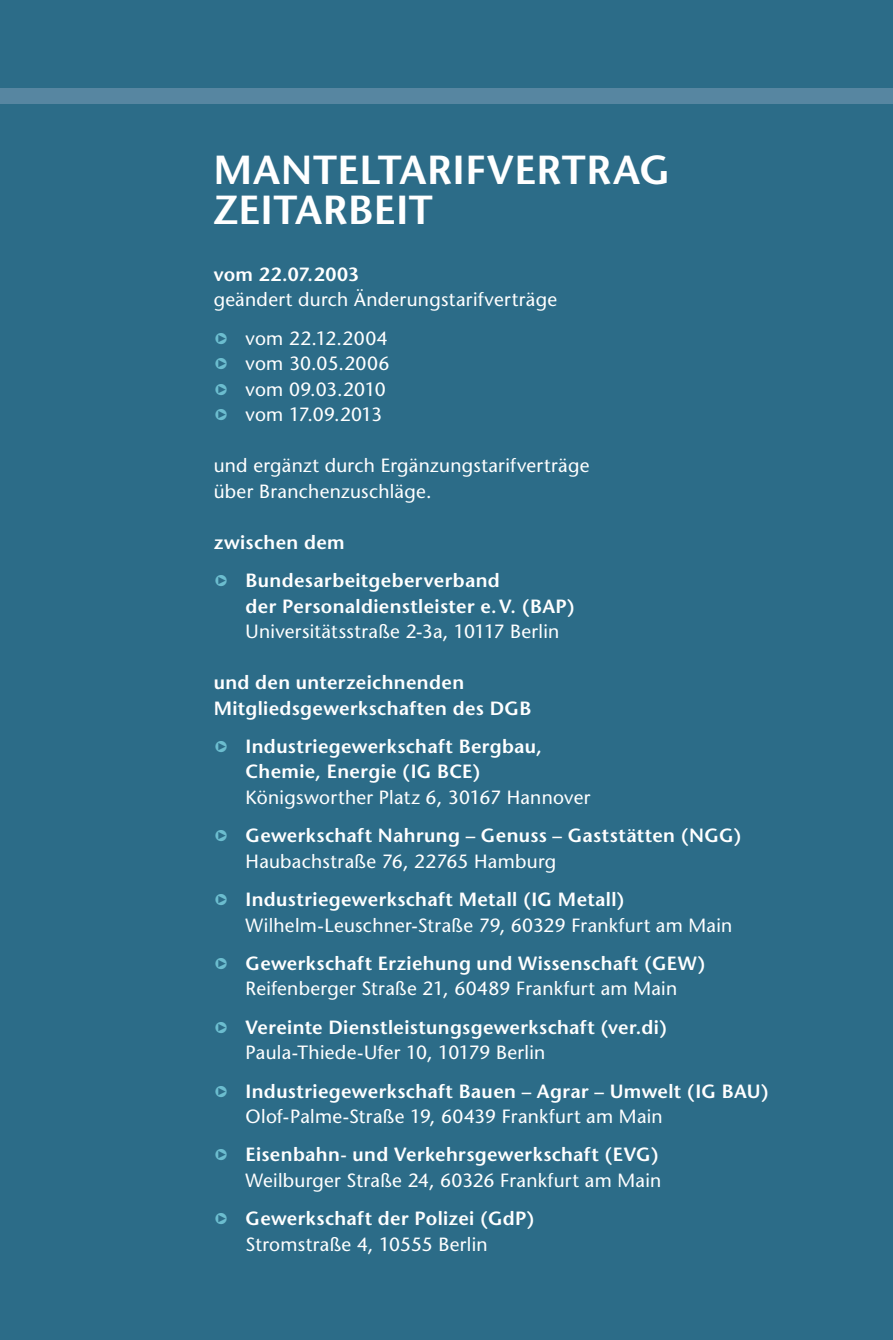
<style>
.page{position:relative;width:893px;height:1340px;background:#fff}
.page>*{position:absolute;margin:0;border:0;box-sizing:border-box;transform-origin:0 0}
.t1{font:600 40.5px/40.5px "Stone Sans";letter-spacing:.01em;color:#fff}
.t2{font:600 19.12px/25.4px "Stone Sans";letter-spacing:.02em;color:#fff}
.t3{font:19.12px/25.4px "Stone Sans";letter-spacing:.015em;color:#fff}
.s1{color:#6cbdcf}
.s2{font-weight:400}
.s3{font-weight:600}
</style>
<div class="page">
<div style="left:0;top:0;width:893px;height:1339px;background:#2c6c88"></div>
<div style="left:0;top:88px;width:893px;height:16px;background:#5786a1"></div>
<h1 class="t1" style="left:214px;top:149px;width:458px">MANTELTARIFVERTRAG<br>ZEITARBEIT</h1>
<p class="t2" style="left:214px;top:261px;width:147px">vom 22.07.2003</p>
<p class="t3" style="left:214px;top:287px;width:345px">geändert durch Änderungstarifverträge</p>
<p class="t3" style="left:214px;top:325px;width:176px"><span class="s1">❑</span> vom 22.12.2004</p>
<p class="t3" style="left:214px;top:351px;width:177px"><span class="s1">❑</span> vom 30.05.2006</p>
<p class="t3" style="left:214px;top:376px;width:174px"><span class="s1">❑</span> vom 09.03.2010</p>
<p class="t3" style="left:214px;top:402px;width:170px"><span class="s1">❑</span> vom 17.09.2013</p>
<p class="t3" style="left:214px;top:453px;width:377px">und ergänzt durch Ergänzungstarifverträge über Branchenzuschläge.</p>
<p class="t2" style="left:214px;top:529px;width:133px">zwischen dem</p>
<p class="t2" style="left:246px;top:567px;width:331px;text-indent:-32px"><span class="s1">❑</span> Bundesarbeitgeberverband<br>der Personaldienstleister e.V. (BAP)</p>
<p class="t3" style="left:246px;top:618px;width:315px">Universitätsstraße 2-3a, 10117 Berlin</p>
<p class="t2" style="left:214px;top:669px;width:319px">und den unterzeichnenden<br>Mitgliedsgewerkschaften des DGB</p>
<p class="t2" style="left:246px;top:733px;width:298px;text-indent:-32px"><span class="s1">❑</span> Industriegewerkschaft Bergbau,<br>Chemie, Energie (IG BCE)</p>
<p class="t3" style="left:246px;top:784px;width:346px">Königsworther Platz 6, 30167 Hannover</p>
<p class="t2" style="left:246px;top:823px;width:498px;text-indent:-32px"><span class="s1">❑</span> Gewerkschaft Nahrung – Genuss – Gaststätten (NGG)<br><span class="s2">Haubachstraße 76, 22765 Hamburg</span></p>
<p class="t3" style="left:246px;top:886px;width:488px;text-indent:-32px"><span class="s1">❑</span> <span class="s3">Industriegewerkschaft Metall (IG Metall)<br></span>Wilhelm-Leuschner-Straße 79, 60329 Frankfurt am Main</p>
<p class="t2" style="left:214px;top:950px;width:493px;text-align:center"><span class="s1">❑</span> Gewerkschaft Erziehung und Wissenschaft (GEW)<br><span class="s2">Reifenberger Straße 21, 60489 Frankfurt am Main</span></p>
<p class="t2" style="left:246px;top:1014px;width:423px;text-indent:-32px"><span class="s1">❑</span> Vereinte Dienstleistungsgewerkschaft (ver.di)<br><span class="s2">Paula-Thiede-Ufer 10, 10179 Berlin</span></p>
<p class="t2" style="left:246px;top:1078px;width:525px;text-indent:-32px"><span class="s1">❑</span> Industriegewerkschaft Bauen – Agrar – Umwelt (IG BAU)<br><span class="s2">Olof-Palme-Straße 19, 60439 Frankfurt am Main</span></p>
<p class="t3" style="left:214px;top:1141px;width:449px;text-align:right"><span class="s1">❑</span> <span class="s3">Eisenbahn- und Verkehrsgewerkschaft (EVG)<br></span>Weilburger Straße 24, 60326 Frankfurt am Main</p>
<p class="t2" style="left:246px;top:1205px;width:290px;text-indent:-32px"><span class="s1">❑</span> Gewerkschaft der Polizei (GdP)<br><span class="s2">Stromstraße 4, 10555 Berlin</span></p>
</div>
